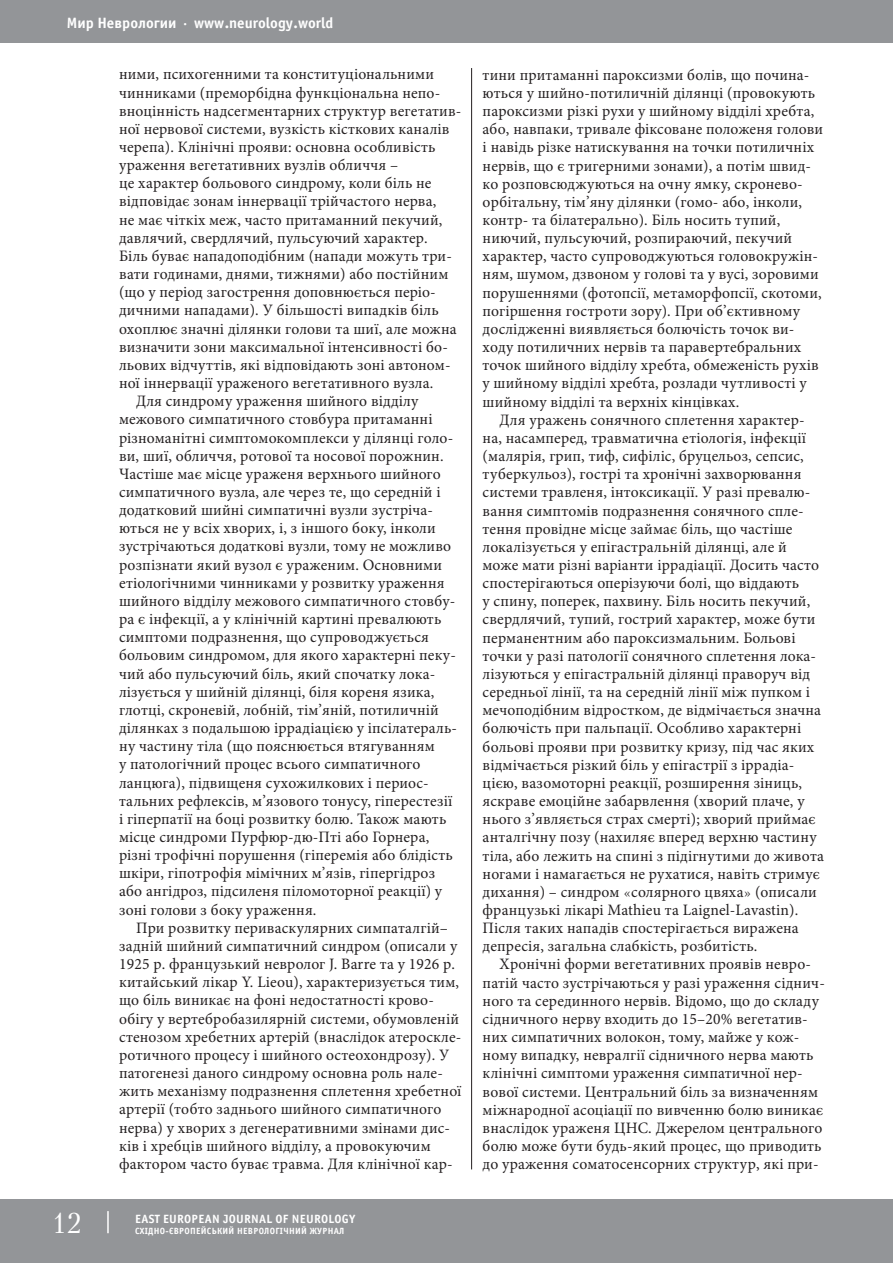
<style>
.page{position:relative;width:893px;height:1263px;background:#fff}
.page>*{position:absolute;margin:0;border:0;box-sizing:border-box;transform-origin:0 0}
.t1{font:28.5px "Petersburg C";color:#fff}
.t2{font:15.9px/18.1px "Minion Pro";letter-spacing:.01em;color:#231f20}
.t3{font:700 15px "Officina Sans C";color:#fff}
.t4{font:700 12px "Officina Sans C";letter-spacing:.02em;color:#fff}
.t5{font:700 9px "Officina Sans C";letter-spacing:.03em;color:#fff}
.s1{font-family:"Academy C"}
</style>
<div class="page">
<div style="left:0;top:0;width:893px;height:43px;background:#939598"></div>
<div style="left:0;top:1199px;width:893px;height:64px;background:#939598"></div>
<hr style="left:107px;top:1211px;width:2px;height:22px;background:#fff">
<hr style="left:471px;top:68px;width:1px;height:1101px;background:#231f20">
<p class="t3" style="left:67px;top:15px;width:268px">Мир Неврологии · www.neurology.world</p>
<p class="t2" style="left:119px;top:65px;width:316px">ними, психогенними та конституціональними</p>
<p class="t2" style="left:119px;top:83px;width:323px">чинниками (преморбідна функціональна непо-</p>
<p class="t2" style="left:119px;top:102px;width:344px">вноцінність надсегментарних структур вегетатив-</p>
<p class="t2" style="left:119px;top:120px;width:332px">ної нервової системи, вузкість кісткових каналів</p>
<p class="t2" style="left:119px;top:138px;width:318px">черепа). Клінічні прояви: основна особливість</p>
<p class="t2" style="left:119px;top:156px;width:281px">ураження вегетативних вузлів обличчя –</p>
<p class="t2" style="left:119px;top:174px;width:314px">це характер больового синдрому, коли біль не</p>
<p class="t2" style="left:119px;top:192px;width:319px">відповідає зонам іннервації трійчастого нерва,</p>
<p class="t2" style="left:119px;top:211px;width:325px">не має чіткіх меж, часто притаманний пекучий,</p>
<p class="t2" style="left:119px;top:229px;width:310px">давлячий, свердлячий, пульсуючий характер.</p>
<p class="t2" style="left:119px;top:247px;width:334px">Біль буває нападоподібним (напади можуть три-</p>
<p class="t2" style="left:119px;top:265px;width:331px">вати годинами, днями, тижнями) або постійним</p>
<p class="t2" style="left:119px;top:283px;width:318px">(що у період загострення доповнюється періо-</p>
<p class="t2" style="left:119px;top:301px;width:321px">дичними нападами). У більшості випадків біль</p>
<p class="t2" style="left:119px;top:319px;width:339px">охоплює значні ділянки голови та шиї, але можна</p>
<p class="t2" style="left:119px;top:338px;width:330px">визначити зони максимальної інтенсивності бо-</p>
<p class="t2" style="left:119px;top:356px;width:333px">льових відчуттів, які відповідають зоні автоном-</p>
<p class="t2" style="left:119px;top:374px;width:316px">ної іннервації ураженого вегетативного вузла.</p>
<p class="t2" style="left:136px;top:392px;width:284px">Для синдрому ураження шийного відділу</p>
<p class="t2" style="left:119px;top:410px;width:315px">межового симпатичного стовбура притаманні</p>
<p class="t2" style="left:119px;top:428px;width:336px">різноманітні симптомокомплекси у ділянці голо-</p>
<p class="t2" style="left:119px;top:447px;width:326px">ви, шиї, обличчя, ротової та носової порожнин.</p>
<p class="t2" style="left:119px;top:465px;width:323px">Частіше має місце ураженя верхнього шийного</p>
<p class="t2" style="left:119px;top:483px;width:323px">симпатичного вузла, але через те, що середній і</p>
<p class="t2" style="left:119px;top:501px;width:316px">додатковий шийні симпатичні вузли зустріча-</p>
<p class="t2" style="left:119px;top:519px;width:318px">ються не у всіх хворих, і, з іншого боку, інколи</p>
<p class="t2" style="left:119px;top:537px;width:334px">зустрічаються додаткові вузли, тому не можливо</p>
<p class="t2" style="left:119px;top:555px;width:324px">розпізнати який вузол є ураженим. Основними</p>
<p class="t2" style="left:119px;top:574px;width:327px">етіологічними чинниками у розвитку ураження</p>
<p class="t2" style="left:119px;top:592px;width:338px">шийного відділу межового симпатичного стовбу-</p>
<p class="t2" style="left:119px;top:610px;width:324px">ра є інфекції, а у клінічній картині превалюють</p>
<p class="t2" style="left:119px;top:628px;width:311px">симптоми подразнення, що супроводжується</p>
<p class="t2" style="left:119px;top:646px;width:338px">больовим синдромом, для якого характерні пеку-</p>
<p class="t2" style="left:119px;top:664px;width:318px">чий або пульсуючий біль, який спочатку лока-</p>
<p class="t2" style="left:119px;top:683px;width:317px">лізується у шийній ділянці, біля кореня язика,</p>
<p class="t2" style="left:119px;top:701px;width:321px">глотці, скроневій, лобній, тім’яній, потиличній</p>
<p class="t2" style="left:119px;top:719px;width:340px">ділянках з подальшою іррадіацією у іпсілатераль-</p>
<p class="t2" style="left:119px;top:737px;width:317px">ну частину тіла (що пояснюється втягуванням</p>
<p class="t2" style="left:119px;top:755px;width:303px">у патологічний процес всього симпатичного</p>
<p class="t2" style="left:119px;top:773px;width:311px">ланцюга), підвищеня сухожилкових і периос-</p>
<p class="t2" style="left:119px;top:792px;width:335px">тальних рефлексів, м’язового тонусу, гіперестезії</p>
<p class="t2" style="left:119px;top:810px;width:329px">і гіперпатії на боці розвитку болю. Також мають</p>
<p class="t2" style="left:119px;top:828px;width:312px">місце синдроми Пурфюр-дю-Пті або Горнера,</p>
<p class="t2" style="left:119px;top:846px;width:335px">різні трофічні порушення (гіперемія або блідість</p>
<p class="t2" style="left:119px;top:864px;width:317px">шкіри, гіпотрофія мімічних м’язів, гіпергідроз</p>
<p class="t2" style="left:119px;top:882px;width:325px">або ангідроз, підсиленя піломоторної реакції) у</p>
<p class="t2" style="left:119px;top:900px;width:199px">зоні голови з боку ураження.</p>
<p class="t2" style="left:136px;top:919px;width:313px">При розвитку периваскулярних симпаталгій–</p>
<p class="t2" style="left:119px;top:937px;width:340px">задній шийний симпатичний синдром (описали у</p>
<p class="t2" style="left:119px;top:955px;width:337px">1925 р. французький невролог J. Barre та у 1926 р.</p>
<p class="t2" style="left:119px;top:973px;width:342px">китайський лікар Y. Lieou), характеризується тим,</p>
<p class="t2" style="left:119px;top:991px;width:316px">що біль виникає на фоні недостатності крово-</p>
<p class="t2" style="left:119px;top:1009px;width:341px">обігу у вертебробазилярній системи, обумовленій</p>
<p class="t2" style="left:119px;top:1028px;width:344px">стенозом хребетних артерій (внаслідок атероскле-</p>
<p class="t2" style="left:119px;top:1046px;width:332px">ротичного процесу і шийного остеохондрозу). У</p>
<p class="t2" style="left:119px;top:1064px;width:325px">патогенезі даного синдрому основна роль нале-</p>
<p class="t2" style="left:119px;top:1082px;width:344px">жить механізму подразнення сплетення хребетної</p>
<p class="t2" style="left:119px;top:1100px;width:324px">артерії (тобто заднього шийного симпатичного</p>
<p class="t2" style="left:119px;top:1118px;width:333px">нерва) у хворих з дегенеративними змінами дис-</p>
<p class="t2" style="left:119px;top:1136px;width:313px">ків і хребців шийного відділу, а провокуючим</p>
<p class="t2" style="left:119px;top:1155px;width:335px">фактором часто буває травма. Для клінічної кар-</p>
<h1 class="t1" style="left:52px;top:1206px;width:31px">12</h1>
<p class="t4" style="left:135px;top:1212px;width:222px">EAST EUROPEAN JOURNAL OF NEUROLOGY</p>
<p class="t5" style="left:135px;top:1226px;width:211px">СХІДНО-ЄВРОПЕЙСЬКИЙ НЕВРОЛОГІЧНИЙ ЖУРНАЛ</p>
<p class="t2" style="left:483px;top:66px;width:342px">тини притаманні пароксизми болів, що почина&shy;ються у шийно-потиличній ділянці (провокують пароксизми різкі рухи у шийному відділі хребта, або, навпаки, тривале фіксоване положеня голови і навідь різке натискування на точки потиличніх нервів, що є тригерними зонами), а потім швид&shy;ко розповсюджуються на очну ямку, скронево&shy;орбітальну, тім’яну ділянки (гомо- або, інколи, контр- та білатерально). Біль носить тупий, ниючий, пульсуючий, розпираючий, пекучий характер, часто супроводжуються головокружін&shy;ням, шумом, дзвоном у голові та у вусі, зоровими порушеннями (фотопсії, метаморфопсії, скотоми, погіршення гостроти зору). При об’єктивному дослідженні виявляється болючість точок ви&shy;ходу потиличних нервів та паравертебральних точок шийного відділу хребта, обмеженість рухів у шийному відділі хребта, розлади чутливості у шийному відділі та верхніх кінцівках.</p>
<p class="t2" style="left:483px;top:411px;width:343px;text-indent:17px">Для уражень сонячного сплетення характер&shy;на, насамперед, травматична етіологія, інфекції (малярія, грип, тиф, сифіліс, бруцельоз, сепсис, туберкульоз), гострі та хронічні захворювання системи травленя, інтоксикації. У разі превалю&shy;вання симптомів подразнення сонячного спле&shy;тення провідне місце займає біль, що частіше локалізується у епігастральній ділянці, але й може мати різні варіанти іррадіації. Досить часто спостерігаються оперізуючи болі, що віддають<br>у спину, поперек, пахвину. Біль носить пекучий, свердлячий, тупий, гострий характер, може бути перманентним або пароксизмальним. Больові точки у разі патології сонячного сплетення лока&shy;лізуються у епігастральній ділянці праворуч від середньої лінії, та на середній лінії між пупком і мечоподібним відростком, де відмічається значна болючість при пальпації. Особливо характерні больові прояви при розвитку кризу, під час яких відмічається різкий біль у епігастрії з іррадіа&shy;цією, вазомоторні реакції, розширення зіниць, яскраве емоційне забарвлення (хворий плаче, у нього з’являється страх смерті); хворий приймає анталгічну позу (нахиляє вперед верхню частину тіла, або лежить на спині з підігнутими до живота ногами і намагається не рухатися, навіть стримує дихання) – синдром <span class="s1">«</span>солярного цвяха<span class="s1">»</span> (описали французькі лікарі Mathieu та Laignel-Lavastin).<br>Після таких нападів спостерігається виражена депресія, загальна слабкість, розбитість.</p>
<p class="t2" style="left:483px;top:955px;width:344px;text-indent:17px">Хронічні форми вегетативних проявів невро&shy;патій часто зустрічаються у разі ураження сіднич&shy;ного та серединного нервів. Відомо, що до складу сідничного нерву входить до 15–20% вегетатив&shy;них симпатичних волокон, тому, майже у кож&shy;ному випадку, невралгії сідничного нерва мають клінічні симптоми ураження симпатичної нер&shy;вової системи. Центральний біль за визначенням міжнародної асоціації по вивченню болю виникає внаслідок ураженя ЦНС. Джерелом центрального болю може бути будь-який процес, що приводить до ураження соматосенсорних структур, які при-</p>
</div>
